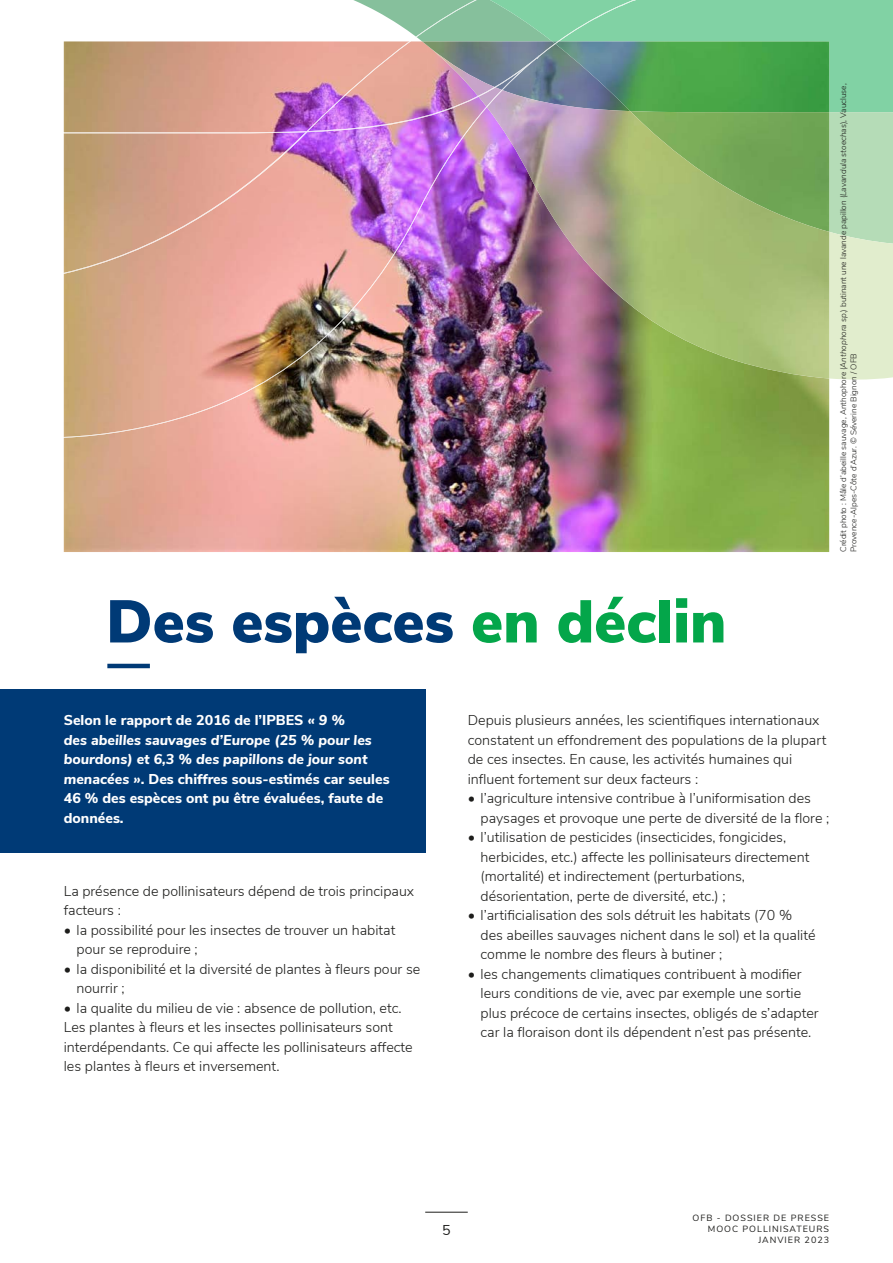
<style>
.page{position:relative;width:893px;height:1263px;background:#fff}
.page>*{position:absolute;margin:0;border:0;box-sizing:border-box;transform-origin:0 0}
.t1{font:900 60px "Nunito Sans";color:#003a76}
.t2{font:300 14.25px/19.5px "Nunito Sans";color:#1d1d1b}
.t3{font:800 14.25px/19.5px "Nunito Sans";color:#fff}
.t4{font:14.25px "Nunito Sans";color:#1d1d1b}
.t5{font:9px/10.8px "Nunito Sans";letter-spacing:.11em;color:#1d1d1b;text-align:right}
.t6{font:300 8.25px/10.5px "Nunito Sans";color:#1d1d1b}
.s1{color:#04a64a}
.s2{font-style:italic}
</style>
<div class="page">
<img style="left:64px;top:380px;width:765px;height:172px">
<img style="left:188px;top:380px;width:314px;height:36px">
<img style="left:64px;top:415px;width:125px;height:23px">
<img style="left:63px;top:0;width:830px;height:380px">
<hr style="left:107px;top:664px;width:43px;height:4px;background:#003a76">
<div style="left:0;top:689px;width:425px;height:164px;background:#003a76"></div>
<hr style="left:425px;top:1212px;width:43px;height:1px;background:#1d1d1b">
<h1 class="t1" style="left:106px;top:577px;width:621px">Des espèces <span class="s1">en déclin</span></h1>
<p class="t6" style="left:837px;top:552px;width:470px;rotate:-90deg">Crédit photo : Mâle d’abeille sauvage, Anthophore (<span class="s2">Anthophora sp</span>.) butinant une lavande papillon (<span class="s2">Lavandula stoechas</span>), Vaucluse,<br>Provence-Alpes-Côte d’Azur. © Séverine Bignon / OFB</p>
<p class="t3" style="left:64px;top:710px;width:327px">Selon le rapport de 2016 de l’IPBES <span class="s2">« 9 %<br>des abeilles sauvages d’Europe (25 % pour les bourdons) et 6,3 % des papillons de jour sont menacées »</span>. Des chiffres sous-estimés car seules 46 % des espèces ont pu être évaluées, faute de données.</p>
<p class="t2" style="left:64px;top:880px;width:352px">La présence de pollinisateurs dépend de trois principaux facteurs :</p>
<p class="t2" style="left:77px;top:919px;width:320px;text-indent:-13px">• la possibilité pour les insectes de trouver un habitat pour se reproduire ;</p>
<p class="t2" style="left:77px;top:958px;width:345px;text-indent:-13px">• la disponibilité et la diversité de plantes à fleurs pour se nourrir ;</p>
<p class="t2" style="left:64px;top:997px;width:350px">• la qualite du milieu de vie : absence de pollution, etc.<br>Les plantes à fleurs et les insectes pollinisateurs sont interdépendants. Ce qui affecte les pollinisateurs affecte les plantes à fleurs et inversement.</p>
<p class="t2" style="left:468px;top:709px;width:360px">Depuis plusieurs années, les scientifiques internationaux constatent un effondrement des populations de la plupart de ces insectes. En cause, les activités humaines qui influent fortement sur deux facteurs :</p>
<p class="t2" style="left:480px;top:787px;width:350px;text-indent:-13px">• l’agriculture intensive contribue à l’uniformisation des paysages et provoque une perte de diversité de la flore ;</p>
<p class="t2" style="left:480px;top:826px;width:330px;text-indent:-13px">• l’utilisation de pesticides (insecticides, fongicides, herbicides, etc.) affecte les pollinisateurs directement (mortalité) et indirectement (perturbations, désorientation, perte de diversité, etc.) ;</p>
<p class="t2" style="left:480px;top:904px;width:337px;text-indent:-13px">• l’artificialisation des sols détruit les habitats (70 % des abeilles sauvages nichent dans le sol) et la qualité comme le nombre des fleurs à butiner ;</p>
<p class="t2" style="left:480px;top:963px;width:340px;text-indent:-13px">• les changements climatiques contribuent à modifier leurs conditions de vie, avec par exemple une sortie plus précoce de certains insectes, obligés de s’adapter car la floraison dont ils dépendent n’est pas présente.</p>
<p class="t4" style="left:442px;top:1219px;width:10px">5</p>
<p class="t5" style="left:693px;top:1212px;width:138px">OFB - DOSSIER DE PRESSE<br>MOOC POLLINISATEURS<br>JANVIER 2023</p>
</div>
